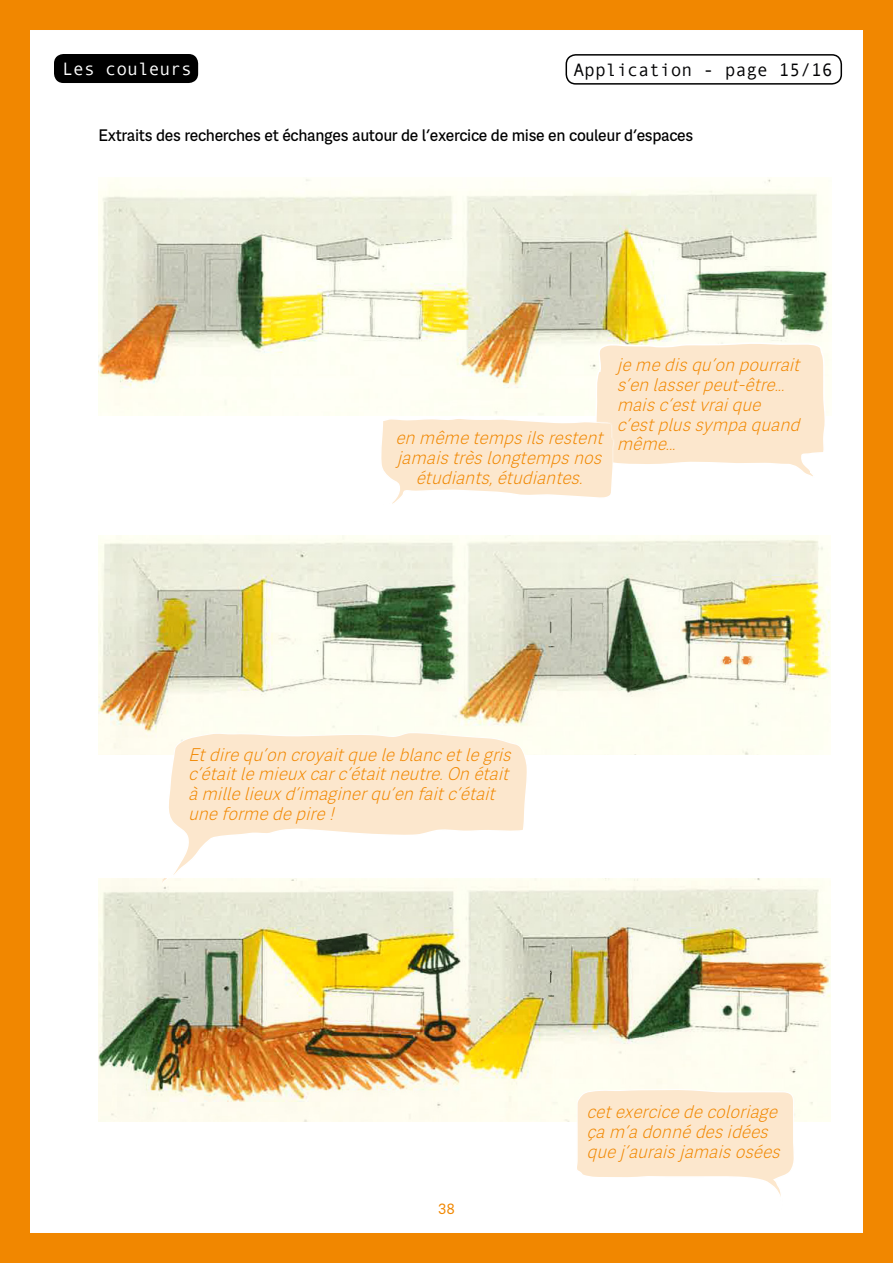
<style>
.page{position:relative;width:893px;height:1263px;background:#fff}
.page>*{position:absolute;margin:0;border:0;box-sizing:border-box;transform-origin:0 0}
.t1{font:18px "Andale Mono";color:#020203}
.t2{font:18px "Andale Mono";color:#fff}
.t3{font:italic 300 16.5px/19.8px "Foldera";color:#f18700}
.t4{font:500 15px "Foldera";letter-spacing:-.025em;color:#000}
.t5{font:13.5px "Foldera";color:#f18700}
</style>
<div class="page">
<div style="left:0;top:0;width:893px;height:1263px;border:30px solid #f18700"></div>
<svg style="left:892px;top:0;width:1px;height:1263px"></svg>
<img style="left:99px;top:178px;width:732px;height:237px">
<div style="left:566px;top:54px;width:276px;height:31px;border:2px solid #000;border-radius:9px"></div>
<img style="left:99px;top:536px;width:732px;height:219px">
<img style="left:99px;top:879px;width:732px;height:242px">
<svg style="left:574px;top:1088px;width:223px;height:108px"></svg>
<svg style="left:161px;top:730px;width:367px;height:157px;fill:#fce7cd"></svg>
<svg style="left:377px;top:342px;width:450px;height:162px"></svg>
<div style="left:54px;top:54px;width:144px;height:29px;background:#000;border-radius:9px"></div>
<p class="t2" style="left:62px;top:57px;width:131px">Les couleurs</p>
<p class="t1" style="left:573px;top:58px;width:261px">Application - page 15/16</p>
<p class="t4" style="left:99px;top:125px;width:596px">Extraits des recherches et échanges autour de l’exercice de mise en couleur d’espaces</p>
<p class="t3" style="left:395px;top:428px;width:214px;text-align:center">en mêmetempsilsrestent jamaistrèslongtempsnos étudiants,étudiantes.</p>
<p class="t3" style="left:617px;top:354px;width:189px">jemedisqu’on pourrait s’en lasserpeut-être... maisc’estvraique c’estplussympaquand même...</p>
<p class="t3" style="left:188px;top:744px;width:330px">Etdirequ’on croyaitqueleblancetlegris c’étaitlemieuxcarc’étaitneutre.On était àmillelieuxd’imaginerqu’en faitc’était uneformedepire!</p>
<p class="t5" style="left:438px;top:1199px;width:18px">38</p>
<p class="t3" style="left:586px;top:1101px;width:200px">cetexercicedecoloriage çam’adonnédesidées quej ’auraisjamaisosées</p>
</div>
